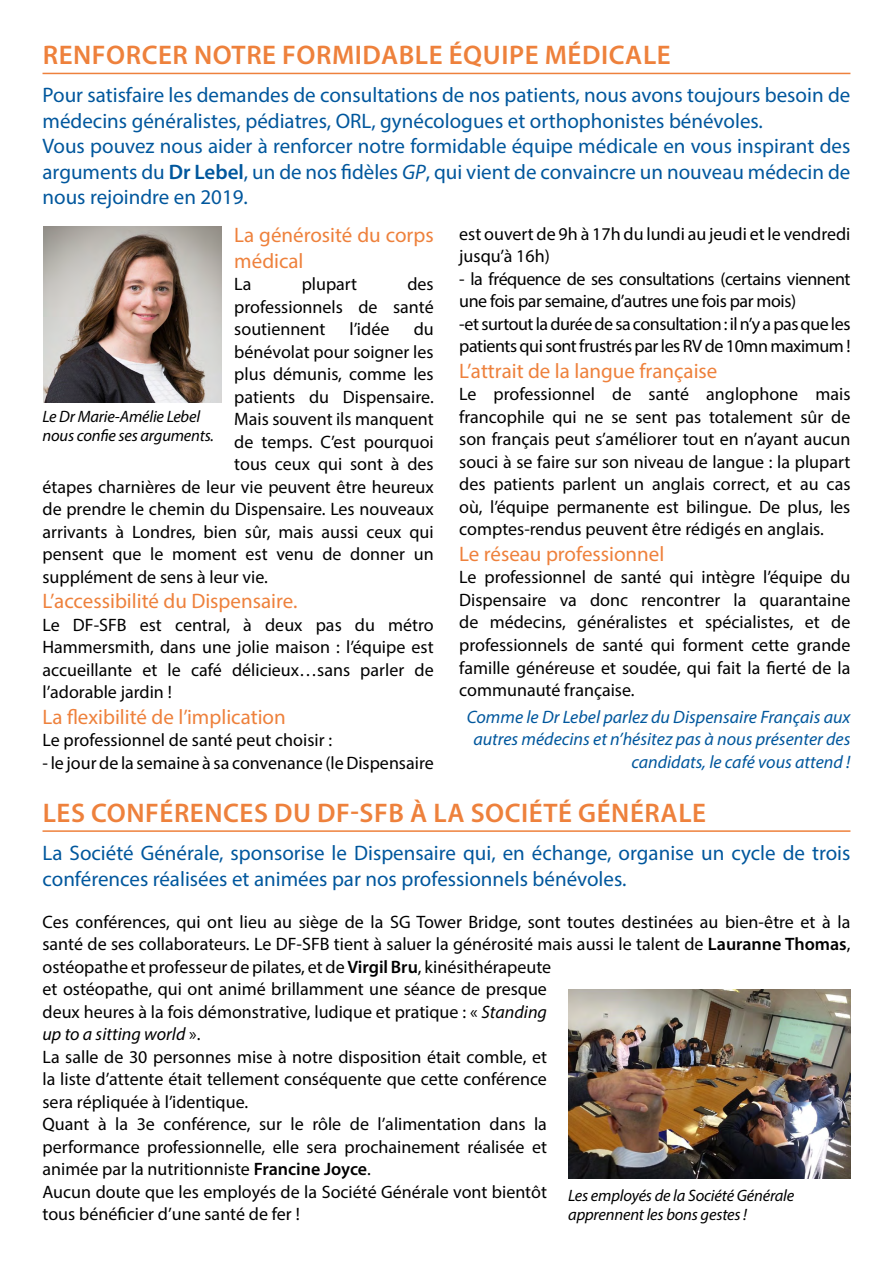
<style>
.page{position:relative;width:893px;height:1263px;background:#fff}
.page>*{position:absolute;margin:0;border:0;box-sizing:border-box;transform-origin:0 0}
.t1{font:600 27px "Myriad Pro";letter-spacing:.02em;color:#ee813c}
.t2{font:21px/25.5px "Myriad Pro";color:#00579d}
.t3{font:21px/25.5px "Myriad Pro";color:#ee813c}
.t4{font:18px/22.5px "Myriad Pro";color:#000;text-align:justify}
.t5{font:18px/22.5px "Myriad Pro";letter-spacing:-.025em;color:#000}
.t6{font:italic 18px/22.5px "Myriad Pro";color:#00579d;text-align:right}
.t7{font:italic 16.5px/19.5px "Myriad Pro";letter-spacing:-.01em;color:#000}
.s1{font-weight:600}
.s2{font-style:italic}
</style>
<div class="page">
<hr style="left:43px;top:73px;width:807px;height:1px;background:#ee813c">
<img style="left:44px;top:226px;width:178px;height:176px">
<hr style="left:43px;top:830px;width:807px;height:2px;background:#ee813c">
<img style="left:568px;top:989px;width:283px;height:190px">
<h1 class="t1" style="left:43px;top:38px;width:629px">RENFORCER NOTRE FORMIDABLE ÉQUIPE MÉDICALE</h1>
<p class="t2" style="left:43px;top:82px;width:809px">Pour satisfaire les demandes de consultations de nos patients, nous avons toujours besoin de médecins généralistes, pédiatres, ORL, gynécologues et orthophonistes bénévoles.<br>Vous pouvez nous aider à renforcer notre formidable équipe médicale en vous inspirant des arguments du <span class="s1">DR LEBEL</span>, un de nos fidèles <span class="s2">GP</span>, qui vient de convaincre un nouveau médecin de nous rejoindre en 2019.</p>
<p class="t3" style="left:234px;top:222px;width:201px">La générosité du corps médical</p>
<p class="t4" style="left:234px;top:273px;width:19px">La</p>
<p class="t4" style="left:302px;top:273px;width:57px">plupart</p>
<p class="t4" style="left:234px;top:273px;width:201px;text-indent:173px">des professionnels de santé soutiennent</p>
<p class="t4" style="left:350px;top:318px;width:41px">l’idée</p>
<p class="t4" style="left:414px;top:318px;width:22px">du</p>
<p class="t4" style="left:234px;top:340px;width:201px">bénévolat pour soigner les</p>
<p class="t4" style="left:234px;top:363px;width:201px">plus démunis, comme les</p>
<p class="t4" style="left:234px;top:385px;width:201px">patients du Dispensaire.</p>
<p class="t4" style="left:234px;top:408px;width:201px">Mais souvent ils manquent</p>
<p class="t4" style="left:234px;top:430px;width:201px">de temps. C’est pourquoi</p>
<p class="t4" style="left:234px;top:453px;width:201px">tous ceux qui sont à des</p>
<p class="t4" style="left:43px;top:475px;width:393px">étapes charnières de leur vie peuvent être heureux</p>
<p class="t4" style="left:43px;top:498px;width:393px">de prendre le chemin du Dispensaire. Les nouveaux</p>
<p class="t4" style="left:43px;top:520px;width:393px">arrivants à Londres, bien sûr, mais aussi ceux qui</p>
<p class="t4" style="left:43px;top:543px;width:393px">pensent que le moment est venu de donner un</p>
<p class="t4" style="left:43px;top:565px;width:227px">supplément de sens à leur vie.</p>
<p class="t3" style="left:43px;top:588px;width:256px">L’accessibilité du Dispensaire.</p>
<p class="t4" style="left:43px;top:613px;width:393px">Le DF-SFB est central, à deux pas du métro Hammersmith, dans une jolie maison : l’équipe est accueillante et le café délicieux…sans parler de l’adorable jardin !</p>
<p class="t3" style="left:43px;top:704px;width:245px">La flexibilité de l’implication</p>
<p class="t4" style="left:43px;top:729px;width:291px">Le professionnel de santé peut choisir :</p>
<p class="t4" style="left:43px;top:751px;width:393px">- le jour de la semaine à sa convenance (le Dispensaire</p>
<p class="t7" style="left:43px;top:406px;width:173px">Le Dr Marie-Amélie Lebel nous confie ses arguments.</p>
<p class="t4" style="left:459px;top:222px;width:393px">est ouvert de 9h à 17h du lundi au jeudi et le vendredi jusqu’à 16h)</p>
<p class="t5" style="left:459px;top:267px;width:393px">- la fréquence de ses consultations (certains viennent une fois par semaine, d’autres une fois par mois)<br>-et surtout la durée de sa consultation : il n’y a pas que les patients qui sont frustrés par les RV de 10mn maximum !</p>
<p class="t3" style="left:459px;top:358px;width:260px">L’attrait de la langue française</p>
<p class="t4" style="left:459px;top:383px;width:393px">Le professionnel de santé anglophone mais francophile qui ne se sent pas totalement sûr de son français peut s’améliorer tout en n’ayant aucun souci à se faire sur son niveau de langue : la plupart des patients parlent un anglais correct, et au cas où, l’équipe permanente est bilingue. De plus, les comptes-rendus peuvent être rédigés en anglais.</p>
<p class="t3" style="left:459px;top:541px;width:207px">Le réseau professionnel</p>
<p class="t4" style="left:459px;top:566px;width:393px">Le professionnel de santé qui intègre l’équipe du Dispensaire va donc rencontrer la quarantaine de médecins, généralistes et spécialistes, et de professionnels de santé qui forment cette grande famille généreuse et soudée, qui fait la fierté de la communauté française.</p>
<p class="t6" style="left:467px;top:705px;width:385px">Comme le Dr Lebel parlez du Dispensaire Français aux autres médecins et n’hésitez pas à nous présenter des candidats, le café vous attend !</p>
<h1 class="t1" style="left:43px;top:796px;width:665px">LES CONFÉRENCES DU DF-SFB À LA SOCIÉTÉ GÉNÉRALE</h1>
<p class="t2" style="left:43px;top:840px;width:809px">La Société Générale, sponsorise le Dispensaire qui, en échange, organise un cycle de trois conférences réalisées et animées par nos professionnels bénévoles.</p>
<p class="t4" style="left:43px;top:910px;width:809px;text-align:left">Ces conférences, qui ont lieu au siège de la SG Tower Bridge, sont toutes destinées au bien-être et à la santé de ses collaborateurs. Le DF-SFB tient à saluer la générosité mais aussi le talent de <span class="s1">LAURANNE THOMAS</span>, ostéopathe et professeur de pilates, et de <span class="s1">VIRGIL BRU</span>, kinésithérapeute<br>et ostéopathe, qui ont animé brillamment une séance de presque<br>deux heures à la fois démonstrative, ludique et pratique : « <span class="s2">Standing<br>up to a sitting world</span> ».<br>La salle de 30 personnes mise à notre disposition était comble, et<br>la liste d’attente était tellement conséquente que cette conférence<br>sera répliquée à l’identique.<br>Quant à la 3e conférence, sur le rôle de l’alimentation dans la<br>performance professionnelle, elle sera prochainement réalisée et<br>animée par la nutritionniste <span class="s1">FRANCINE JOYCE</span>.<br>Aucun doute que les employés de la Société Générale vont bientôt<br>tous bénéficier d’une santé de fer !</p>
<p class="t7" style="left:568px;top:1185px;width:228px">Les employés de la Société Générale apprennent les bons gestes !</p>
</div>
